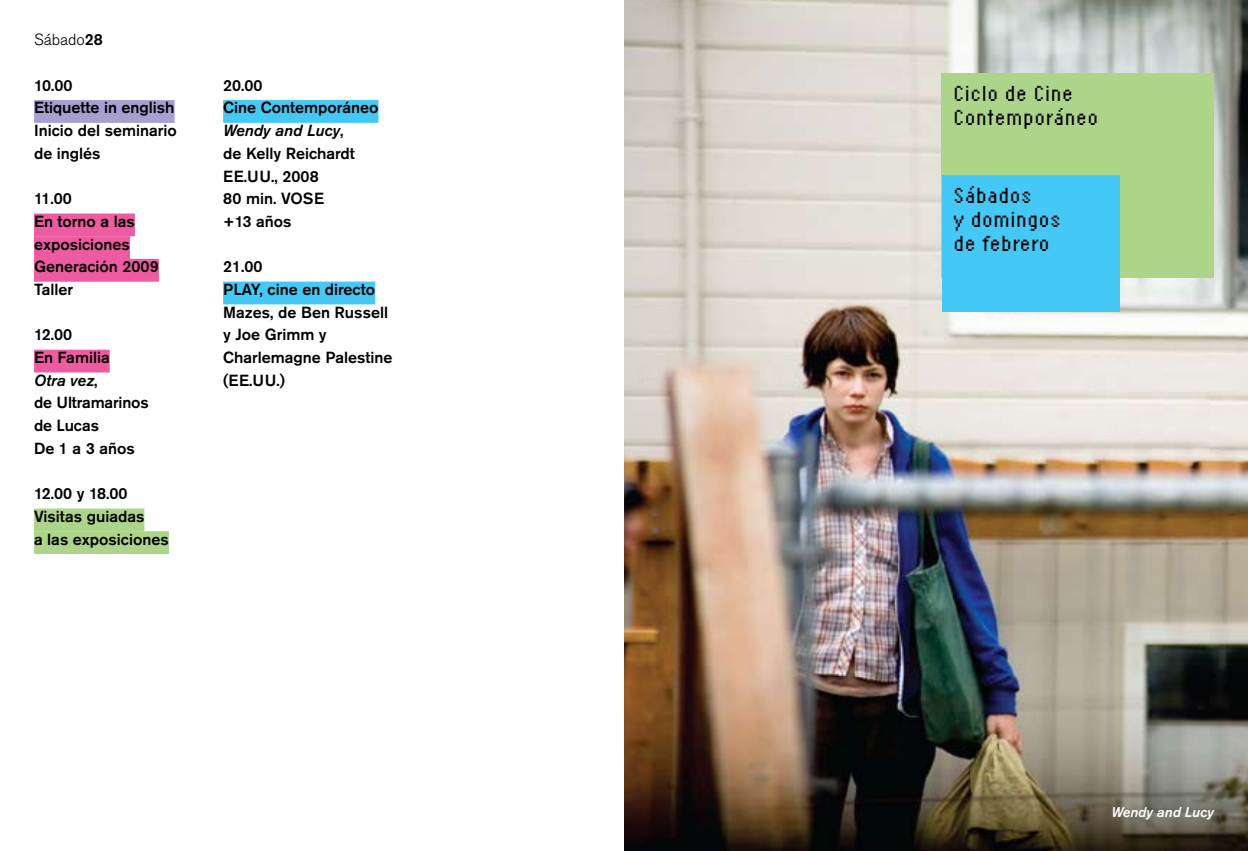
<style>
.page{position:relative;width:1248px;height:851px;background:#fff}
.page>*{position:absolute;margin:0;border:0;box-sizing:border-box;transform-origin:0 0}
.t1{font:20px/24px "Ignifuga";color:#000}
.t2{font:500 16px/22.6px "Akzidenz Grotesk Pro";color:#000}
.t3{font:300 16px "Akzidenz Grotesk Pro";color:#000}
.t4{font:italic 500 14px "Akzidenz Grotesk Pro";color:#fff}
.s1{font-weight:500}
.s2{font-style:italic}
</style>
<div class="page">
<img style="left:624px;top:0;width:623px;height:850px">
<div style="left:223px;top:100px;width:155px;height:23px;background:#44c8f5"></div>
<div style="left:223px;top:281px;width:152px;height:23px;background:#44c8f5"></div>
<div style="left:34px;top:100px;width:141px;height:23px;background:#a5a0cf"></div>
<div style="left:34px;top:213px;width:101px;height:23px;background:#ef5ba1"></div>
<div style="left:34px;top:236px;width:96px;height:23px;background:#ef5ba1"></div>
<div style="left:34px;top:259px;width:125px;height:23px;background:#ef5ba1"></div>
<div style="left:34px;top:349px;width:76px;height:23px;background:#ef5ba1"></div>
<div style="left:34px;top:508px;width:110px;height:23px;background:#add58a"></div>
<div style="left:34px;top:531px;width:135px;height:23px;background:#add58a"></div>
<div style="left:941px;top:74px;width:272px;height:204px;background:#add58a"></div>
<div style="left:941px;top:176px;width:178px;height:136px;background:#44c8f5"></div>
<p class="t3" style="left:34px;top:29px;width:70px">Sábado<span class="s1">28</span></p>
<p class="t2" style="left:34px;top:74px;width:144px">10.00<br>Etiquette in english<br>Inicio del seminario de inglés</p>
<p class="t2" style="left:34px;top:187px;width:126px">11.00<br>En torno a las exposiciones<br>Generación 2009<br>Taller</p>
<p class="t2" style="left:34px;top:323px;width:116px">12.00<br>En Familia<br><span class="s2">Otra vez</span>,<br>de Ultramarinos de Lucas<br>De 1 a 3 años</p>
<p class="t2" style="left:34px;top:482px;width:136px">12.00 y 18.00<br>Visitas guiadas<br>a las exposiciones</p>
<p class="t2" style="left:223px;top:74px;width:157px">20.00<br>Cine Contemporáneo<br><span class="s2">Wendy and Lucy</span>,<br>de Kelly Reichardt<br>EE.UU., 2008<br>80 min. VOSE<br>+13 años</p>
<p class="t2" style="left:223px;top:255px;width:171px">21.00<br>PLAY, cine en directo<br>Mazes, de Ben Russell y Joe Grimm y<br>Charlemagne Palestine (EE.UU.)</p>
<p class="t1" style="left:952px;top:81px;width:147px">Ciclo de Cine<br>Contemporáneo</p>
<p class="t1" style="left:952px;top:183px;width:110px">Sábados<br>y domingos de febrero</p>
<p class="t4" style="left:1111px;top:802px;width:104px">Wendy and Lucy</p>
</div>
